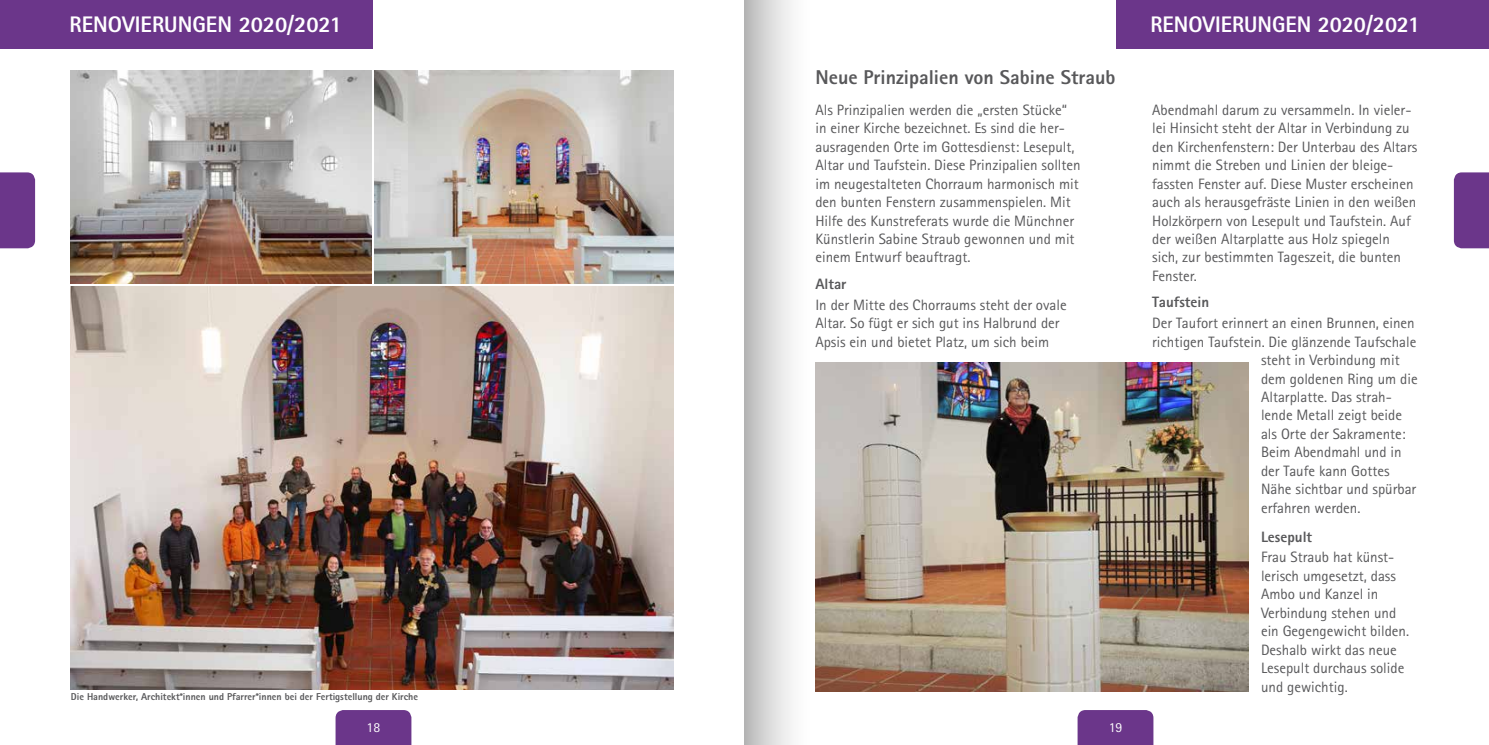
<style>
.page{position:relative;width:1489px;height:745px;background:#fff}
.page>*{position:absolute;margin:0;border:0;box-sizing:border-box;transform-origin:0 0}
.t1{font:800 22.5px "Rotis Sans Serif";color:#fff}
.t2{font:800 20px "Rotis Sans Serif";color:#58585a}
.t3{font:15px/18.4px "Rotis Sans Serif";color:#58585a}
.t4{font:800 15px "Rotis Sans Serif";color:#58585a}
.t5{font:13.75px "Rotis Sans Serif";color:#fff}
.t6{font:800 10px "Rotis Sans Serif";color:#58585a}
</style>
<div class="page">
<div style="left:0;top:172px;width:35px;height:76px;background:#6b368a"></div>
<div style="left:335px;top:710px;width:76px;height:34px;background:#6b368a"></div>
<div style="left:0;top:0;width:372px;height:49px;background:#6b368a"></div>
<div style="left:1453px;top:172px;width:35px;height:76px;background:#6b368a"></div>
<div style="left:1077px;top:710px;width:76px;height:34px;background:#6b368a"></div>
<div style="left:1116px;top:0;width:372px;height:49px;background:#6b368a"></div>
<img style="left:71px;top:71px;width:300px;height:212px">
<img style="left:71px;top:286px;width:602px;height:403px">
<img style="left:374px;top:71px;width:299px;height:212px">
<img style="left:815px;top:362px;width:433px;height:329px">
<div style="left:744px;top:0;width:71px;height:744px;background:linear-gradient(to right,#bcbcbc,#fff)"></div>
<h1 class="t1" style="left:69px;top:10px;width:274px">RENOVIERUNGEN 2020/2021</h1>
<p class="t6" style="left:71px;top:689px;width:349px">Die Handwerker, Architekt*innen und Pfarrer*innen bei der Fertigstellung der Kirche</p>
<h2 class="t2" style="left:815px;top:65px;width:301px">Neue Prinzipalien von Sabine Straub</h2>
<p class="t3" style="left:815px;top:100px;width:267px">Als Prinzipalien werden die „ersten Stücke“ in einer Kirche bezeichnet. Es sind die her&shy;ausragenden Orte im Gottesdienst: Lesepult, Altar und Taufstein. Diese Prinzipalien sollten im neugestalteten Chorraum harmonisch mit den bunten Fenstern zusammenspielen. Mit Hilfe des Kunstreferats wurde die Münchner Künstlerin Sabine Straub gewonnen und mit einem Entwurf beauftragt.</p>
<p class="t4" style="left:815px;top:274px;width:33px">Altar</p>
<p class="t3" style="left:815px;top:295px;width:253px">In der Mitte des Chorraums steht der ovale<br>Altar. So fügt er sich gut ins Halbrund der<br>Apsis ein und bietet Platz, um sich beim</p>
<p class="t5" style="left:366px;top:718px;width:15px">18</p>
<p class="t5" style="left:1108px;top:718px;width:15px">19</p>
<h1 class="t1" style="left:1150px;top:10px;width:271px">RENOVIERUNGEN 2020/2021</h1>
<p class="t3" style="left:1152px;top:100px;width:267px">Abendmahl darum zu versammeln. In vieler&shy;lei Hinsicht steht der Altar in Verbindung zu den Kirchenfenstern: Der Unterbau des Altars nimmt die Streben und Linien der bleige&shy;fassten Fenster auf. Diese Muster erscheinen auch als herausgefräste Linien in den weißen Holzkörpern von Lesepult und Taufstein. Auf der weißen Altarplatte aus Holz spiegeln sich, zur bestimmten Tageszeit, die bunten Fenster.</p>
<p class="t4" style="left:1152px;top:292px;width:58px">Taufstein</p>
<p class="t3" style="left:1152px;top:313px;width:264px">Der Taufort erinnert an einen Brunnen, einen</p>
<p class="t3" style="left:1152px;top:332px;width:266px">richtigen Taufstein. Die glänzende Taufschale</p>
<p class="t3" style="left:1260px;top:350px;width:140px">steht in Verbindung mit</p>
<p class="t3" style="left:1260px;top:369px;width:158px">dem goldenen Ring um die</p>
<p class="t3" style="left:1260px;top:387px;width:132px">Altarplatte. Das strah-</p>
<p class="t3" style="left:1260px;top:406px;width:143px">lende Metall zeigt beide</p>
<p class="t3" style="left:1260px;top:424px;width:146px">als Orte der Sakramente:</p>
<p class="t3" style="left:1260px;top:442px;width:142px">Beim Abendmahl und in</p>
<p class="t3" style="left:1260px;top:461px;width:130px">der Taufe kann Gottes</p>
<p class="t3" style="left:1260px;top:479px;width:157px">Nähe sichtbar und spürbar</p>
<p class="t3" style="left:1260px;top:498px;width:101px">erfahren werden.</p>
<p class="t4" style="left:1260px;top:526px;width:53px">Lesepult</p>
<p class="t3" style="left:1260px;top:547px;width:150px">Frau Straub hat künst&shy;lerisch umgesetzt, dass<br>Ambo und Kanzel in<br>Verbindung stehen und ein Gegengewicht bilden.<br>Deshalb wirkt das neue<br>Lesepult durchaus solide und gewichtig.</p>
</div>
